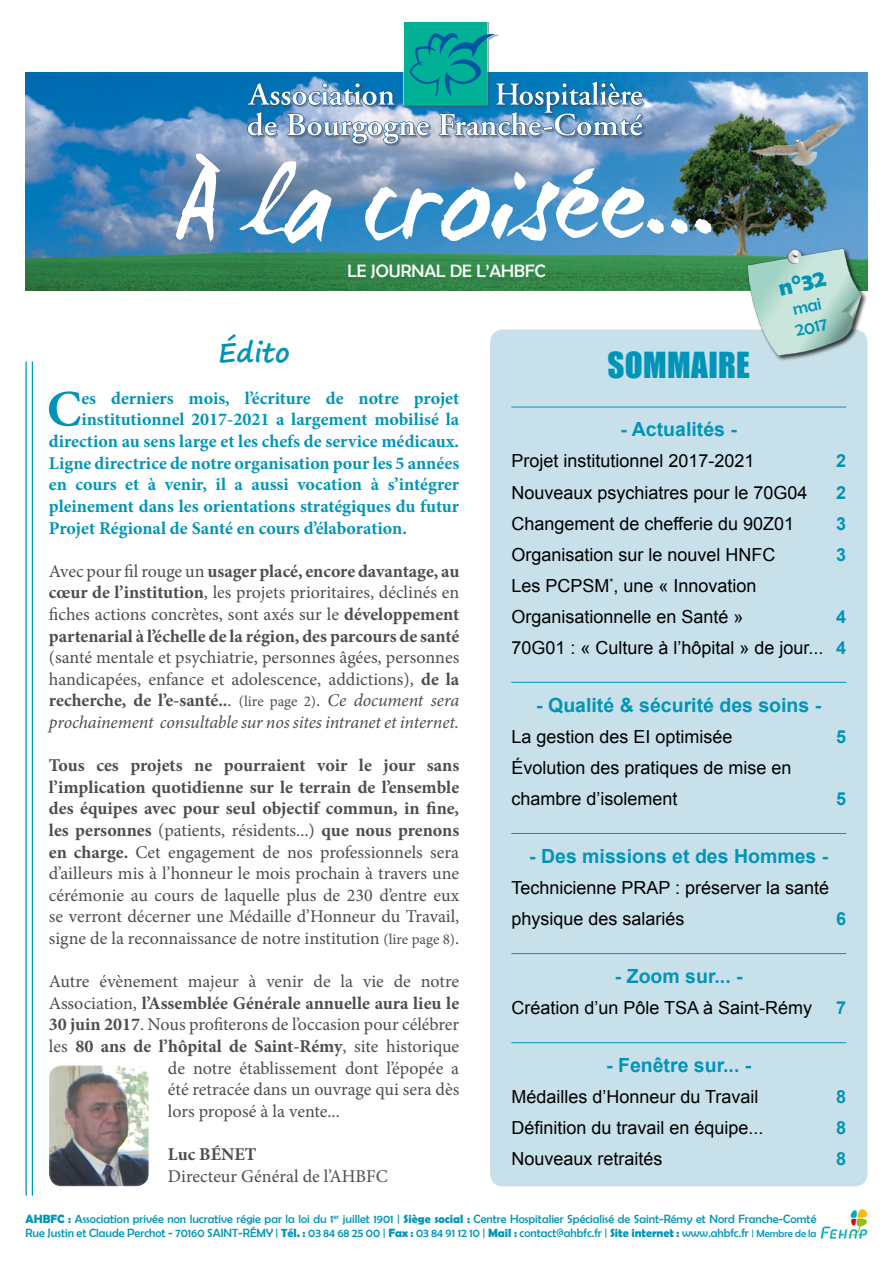
<style>
.page{position:relative;width:893px;height:1263px;background:#fff}
.page>*{position:absolute;margin:0;border:0;box-sizing:border-box;transform-origin:0 0}
.t1{font:108px "WC Mano Negra Bta";color:#fff}
.t2{font:700 51.3px "Minion Pro";color:#0095b8}
.t3{font:33px "Impact";letter-spacing:.01em;color:#0095b8}
.t4{font:700 27px "Segoe Print";color:#0095b8}
.t5{font:700 24px "Berlin Sans FB Demi";color:#0095b8}
.t6{font:700 19.5px "Arial";color:#0095b8}
.t7{font:18px/21.6px "Minion Pro";color:#4d4d4f;text-align:justify}
.t8{font:18px/31px "Arial";color:#000}
.t9{font:700 18px "Minion Pro";color:#0095b8}
.t10{font:700 18px/21.6px "Minion Pro";color:#4d4d4f;text-align:justify}
.t11{font:18px "Berlin Sans FB";color:#fff}
.t12{font:700 18px "Arial";color:#0095b8}
.t13{font:18px/21.6px "Berlin Sans FB";color:#0095b8}
.t14{font:12px/14.4px "Berlin Sans FB";color:#0095b8}
.s1{font-weight:400}
.s2{font-weight:700}
.s3{font-size:15px}
.s4{font-style:italic}
.s5{font-weight:700;color:#0095b8}
.s6{font-family:"Berlin Sans FB Demi";font-weight:700}
.s7{font-size:10.5px}
</style>
<div class="page">
<img style="left:820px;top:1209px;width:47px;height:29px">
<div style="left:490px;top:330px;width:377px;height:856px;background:#c8e0ea;border-radius:13px"></div>
<hr style="left:511px;top:407px;width:335px;height:1px;background:#0095b8">
<hr style="left:511px;top:682px;width:335px;height:1px;background:#0095b8">
<hr style="left:511px;top:833px;width:335px;height:1px;background:#0095b8">
<hr style="left:511px;top:953px;width:335px;height:1px;background:#0095b8">
<hr style="left:511px;top:1042px;width:335px;height:1px;background:#0095b8">
<hr style="left:32px;top:361px;width:1px;height:835px;background:#0095b8">
<hr style="left:26px;top:361px;width:1px;height:835px;background:#0095b8">
<img style="left:26px;top:72px;width:841px;height:218px">
<div style="left:249px;top:23px;width:396px;height:123px;background:#4d4d4f;opacity:.5"></div>
<svg style="left:247px;top:22px;width:396px;height:122px"></svg>
<img style="left:746px;top:248px;width:121px;height:113px">
<div style="left:36px;top:1064px;width:127px;height:124px;background:#fff;opacity:.75"></div>
<h1 class="t1" style="left:175px;top:137px;width:545px">À la croisée...</h1>
<p class="t11" style="left:347px;top:261px;width:66px">Le journal</p>
<p class="t11" style="left:450px;top:261px;width:97px">de l’AHBFC</p>
<h3 class="t4" style="left:218px;top:327px;width:73px">Édito</h3>
<h3 class="t3" style="left:607px;top:340px;width:144px">SOMMAIRE</h3>
<h3 class="t5" style="left:776px;top:274px;width:49px;rotate:-12deg">n°32</h3>
<p class="t13" style="left:789px;top:299px;width:34px;rotate:-12deg">mai<br>2017</p>
<h2 class="t2" style="left:47px;top:373px;width:36px">C</h2>
<p class="t9" style="left:81px;top:385px;width:379px">es derniers mois, l’écriture de notre projet</p>
<p class="t9" style="left:81px;top:407px;width:379px">institutionnel 2017-2021 a largement mobilisé la</p>
<p class="t9" style="left:49px;top:429px;width:412px">direction au sens large et les chefs de service médicaux.</p>
<p class="t9" style="left:49px;top:450px;width:412px">Ligne directrice de notre organisation pour les 5 années</p>
<p class="t9" style="left:49px;top:472px;width:412px">en cours et à venir, il a aussi vocation à s’intégrer</p>
<p class="t9" style="left:49px;top:493px;width:412px">pleinement dans les orientations stratégiques du futur</p>
<p class="t9" style="left:49px;top:515px;width:359px">Projet Régional de Santé en cours d’élaboration.</p>
<p class="t10" style="left:49px;top:560px;width:412px"><span class="s1">Avec pour fil rouge un</span> usager placé, encore davantage, au cœur de l’institution<span class="s1">, les projets prioritaires, déclinés en fiches actions concrètes, sont axés sur le</span> développement partenarial à l’échelle de la région, des parcours de santé</p>
<p class="t7" style="left:49px;top:647px;width:412px">(santé mentale et psychiatrie, personnes âgées, personnes handicapées, enfance et adolescence, addictions), <span class="s2">de la recherche, de l’e-santé..</span>. <span class="s3">(lire page 2)</span>. <span class="s4">Ce document sera prochainement consultable sur nos sites intranet et internet.</span></p>
<p class="t7" style="left:49px;top:755px;width:412px"><span class="s2">Tous ces projets ne pourraient voir le jour sans l’implication quotidienne sur le terrain de l’ensemble des équipes avec pour seul objectif commun, in fine, les personnes</span> (patients, résidents...) <span class="s2">que nous prenons en charge.</span> Cet engagement de nos professionnels sera d’ailleurs mis à l’honneur le mois prochain à travers une cérémonie au cours de laquelle plus de 230 d’entre eux se verront décerner une Médaille d’Honneur du Travail, signe de la reconnaissance de notre institution <span class="s3">(lire page 8)</span>.</p>
<p class="t7" style="left:49px;top:971px;width:412px">Autre évènement majeur à venir de la vie de notre</p>
<p class="t10" style="left:49px;top:992px;width:412px"><span class="s1">Association,</span> l’Assemblée Générale annuelle aura lieu le</p>
<p class="t7" style="left:49px;top:1014px;width:412px"><span class="s2">30 juin 2017</span>. Nous profiterons de l’occasion pour célébrer</p>
<p class="t10" style="left:49px;top:1035px;width:412px"><span class="s1">les</span> 80 ans de l’hôpital de Saint-Rémy<span class="s1">, site historique</span></p>
<p class="t7" style="left:168px;top:1057px;width:293px">de notre établissement dont l’épopée a</p>
<p class="t7" style="left:168px;top:1079px;width:293px">été retracée dans un ouvrage qui sera dès</p>
<p class="t7" style="left:168px;top:1100px;width:173px">lors proposé à la vente...</p>
<p class="t10" style="left:168px;top:1143px;width:90px">Luc BÉNET</p>
<p class="t7" style="left:168px;top:1165px;width:221px">Directeur Général de l’AHBFC</p>
<p class="t6" style="left:621px;top:417px;width:118px">- Actualités -</p>
<p class="t8" style="left:511px;top:446px;width:245px">Projet institutionnel 2017-2021</p>
<p class="t12" style="left:836px;top:449px;width:12px">2</p>
<p class="t8" style="left:511px;top:477px;width:298px">Nouveaux psychiatres pour le 70G04</p>
<p class="t12" style="left:836px;top:480px;width:12px">2</p>
<p class="t8" style="left:511px;top:508px;width:277px">Changement de chefferie du 90Z01</p>
<p class="t12" style="left:836px;top:511px;width:12px">3</p>
<p class="t8" style="left:511px;top:539px;width:266px">Organisation sur le nouvel HNFC</p>
<p class="t12" style="left:836px;top:542px;width:12px">3</p>
<p class="t8" style="left:511px;top:570px;width:247px">Les PCPSM<sup>*</sup>, une « Innovation<br>Organisationnelle en Santé »</p>
<p class="t8" style="left:511px;top:601px;width:336px;text-align:right"><span class="s5">4<br></span>70G01 : « Culture à l’hôpital » de jour... <span class="s5">4</span></p>
<p class="t6" style="left:536px;top:692px;width:287px">- Qualité &amp; sécurité des soins -</p>
<p class="t8" style="left:511px;top:721px;width:216px">La gestion des EI optimisée</p>
<p class="t12" style="left:836px;top:724px;width:12px">5</p>
<p class="t8" style="left:511px;top:752px;width:282px">Évolution des pratiques de mise en chambre d’isolement</p>
<p class="t12" style="left:836px;top:786px;width:12px">5</p>
<p class="t6" style="left:529px;top:843px;width:301px">- Des missions et des Hommes -</p>
<p class="t8" style="left:511px;top:872px;width:319px">Technicienne PRAP : préserver la santé physique des salariés</p>
<p class="t12" style="left:836px;top:907px;width:12px">6</p>
<p class="t6" style="left:615px;top:963px;width:129px">- Zoom sur... -</p>
<p class="t8" style="left:511px;top:992px;width:302px">Création d’un Pôle TSA à Saint-Rémy</p>
<p class="t12" style="left:836px;top:996px;width:12px">7</p>
<p class="t6" style="left:606px;top:1052px;width:147px">- Fenêtre sur... -</p>
<p class="t8" style="left:511px;top:1081px;width:246px">Médailles d’Honneur du Travail</p>
<p class="t12" style="left:836px;top:1085px;width:12px">8</p>
<p class="t8" style="left:511px;top:1112px;width:254px">Définition du travail en équipe...</p>
<p class="t12" style="left:836px;top:1116px;width:12px">8</p>
<p class="t8" style="left:511px;top:1143px;width:146px">Nouveaux retraités</p>
<p class="t12" style="left:836px;top:1147px;width:12px">8</p>
<p class="t14" style="left:26px;top:1212px;width:792px"><span class="s6">AHBFC :</span> Association privée non lucrative régie par la loi du 1<sup>er</sup> juillet 1901 | <span class="s6">Siège social :</span> Centre Hospitalier Spécialisé de Saint-Rémy et Nord Franche-Comté<br>Rue Justin et Claude Perchot - 70160 SAINT-RÉMY | <span class="s6">Tél. :</span> 03 84 68 25 00 | <span class="s6">Fax :</span> 03 84 91 12 10 | <span class="s6">Mail :</span> contact@ahbfc.fr | <span class="s6">Site internet :</span> www.ahbfc.fr <span class="s7">| Membre de la</span></p>
</div>
